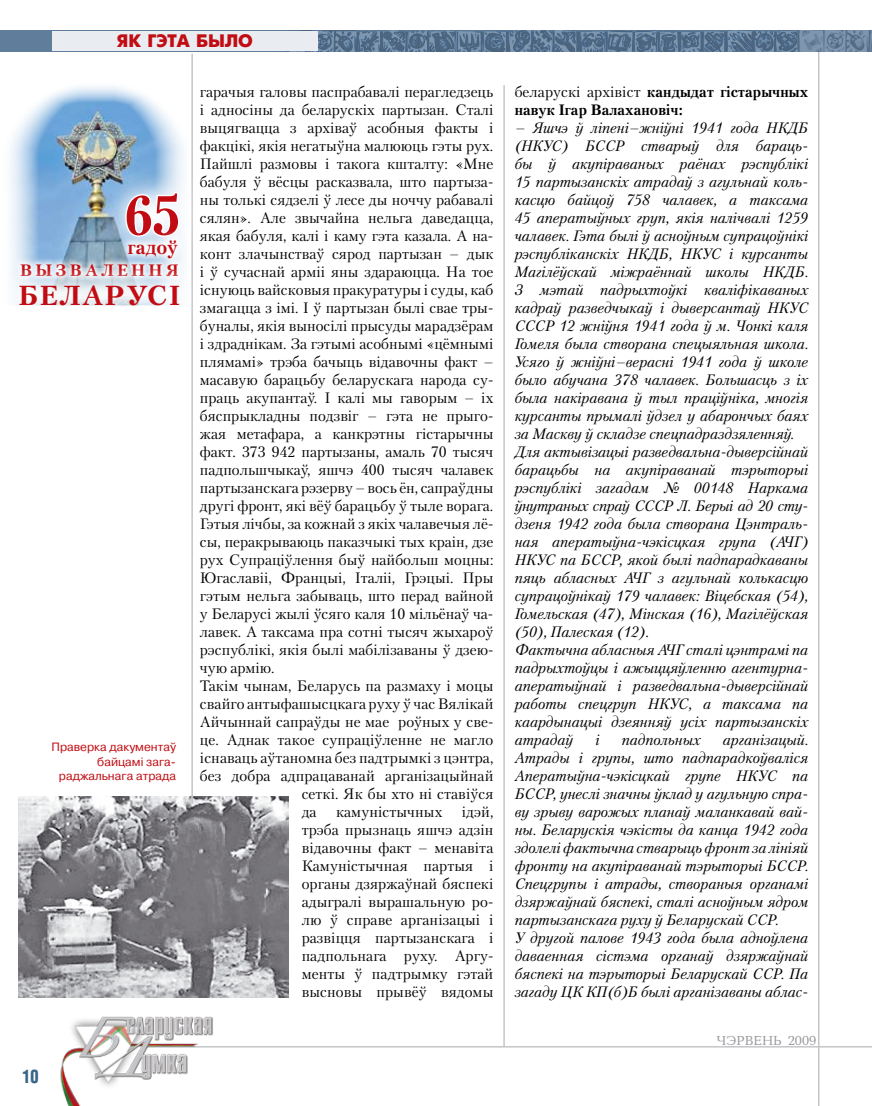
<style>
.page{position:relative;width:872px;height:1106px;background:#fff}
.page>*{position:absolute;margin:0;border:0;box-sizing:border-box;transform-origin:0 0}
.t1{font:700 54.9px "Petersburg C";color:#c10c13}
.t2{font:700 27.45px "Petersburg C";letter-spacing:.07em;color:#c10c13}
.t3{font:700 19.5px "Petersburg C";color:#c10c13}
.t4{font:18px "Futuris Extra C";color:#c10c13}
.t5{font:700 18px "AG Letterica Cond L";color:#386688;scale:.9 1}
.t6{font:700 16.5px "Petersburg C";letter-spacing:.21em;color:#c10c13}
.t7{font:italic 15px/18px "Petersburg C";color:#000}
.t8{font:15px/18px "Petersburg C";color:#000;text-align:justify}
.t9{font:700 15px/18px "Petersburg C";letter-spacing:.005em;color:#000}
.t10{font:13.5px "Baltica C";color:#97979b}
.t11{font:12px/14.4px "Pragmatica C";color:#c10c13;text-align:right}
.s1{font-weight:400}
</style>
<div class="page">
<hr style="left:818px;top:52px;width:1px;height:1054px;background:#c3c5c7">
<img style="left:285px;top:30px;width:587px;height:1px">
<hr style="left:503px;top:85px;width:2px;height:961px;background:#c3c5c7">
<svg style="left:0;top:31px;width:871px;height:21px;background:#5f7995"></svg>
<div style="left:52px;top:31px;width:266px;height:20px;background:#e9ecf1"></div>
<hr style="left:146px;top:1046px;width:726px;height:1px;background:#c3c5c7">
<img style="left:54px;top:997px;width:176px;height:109px">
<svg style="left:871px;top:31px;width:1px;height:21px"></svg>
<img style="left:18px;top:797px;width:271px;height:200px">
<hr style="left:191px;top:54px;width:2px;height:749px;background:#c3c5c7">
<img style="left:11px;top:81px;width:181px;height:181px">
<img style="left:95px;top:162px;width:98px;height:94px">
<svg style="left:124px;top:191px;width:57px;height:38px"></svg>
<svg style="left:12px;top:256px;width:105px;height:6px"></svg>
<svg style="left:117px;top:229px;width:76px;height:33px"></svg>
<svg style="left:11px;top:262px;width:181px;height:97px"></svg>
<p class="t4" style="left:117px;top:31px;width:138px">ЯК ГЭТА БЫЛО</p>
<p class="t8" style="left:200px;top:82px;width:295px">гарачыя галовы паспрабавалі перагледзець</p>
<p class="t8" style="left:200px;top:100px;width:295px">і адносіны да беларускіх партызан. Сталі</p>
<p class="t8" style="left:200px;top:118px;width:295px">выцягвацца з архіваў асобныя факты і</p>
<p class="t8" style="left:200px;top:136px;width:295px">факцікі, якія негатыўна малююць гэты рух.</p>
<p class="t8" style="left:200px;top:154px;width:295px">Пайшлі размовы і такога кшталту: «Мне</p>
<p class="t8" style="left:200px;top:172px;width:295px">бабуля ў вёсцы расказвала, што партыза-</p>
<p class="t8" style="left:200px;top:190px;width:295px">ны толькі сядзелі ў лесе ды ноччу рабавалі</p>
<p class="t8" style="left:200px;top:208px;width:295px">сялян». Але звычайна нельга даведацца,</p>
<p class="t8" style="left:200px;top:226px;width:295px">якая бабуля, калі і каму гэта казала. А на-</p>
<p class="t8" style="left:200px;top:244px;width:295px">конт злачынстваў сярод партызан – дык</p>
<p class="t8" style="left:200px;top:262px;width:295px">і ў сучаснай арміі яны здараюцца. На тое</p>
<p class="t8" style="left:200px;top:280px;width:295px">існуюць вайсковыя пракуратуры і суды, каб</p>
<p class="t8" style="left:200px;top:298px;width:295px">змагацца з імі. І ў партызан былі свае тры-</p>
<p class="t8" style="left:200px;top:316px;width:295px">буналы, якія выносілі прысуды марадзёрам</p>
<p class="t8" style="left:200px;top:334px;width:295px">і здраднікам. За гэтымі асобнымі «цёмнымі</p>
<p class="t8" style="left:200px;top:352px;width:295px">плямамі» трэба бачыць відавочны факт –</p>
<p class="t8" style="left:200px;top:370px;width:295px">масавую барацьбу беларускага народа су-</p>
<p class="t8" style="left:200px;top:388px;width:295px">праць акупантаў. І калі мы гаворым – іх</p>
<p class="t8" style="left:200px;top:406px;width:295px">бяспрыкладны подзвіг – гэта не прыго-</p>
<p class="t8" style="left:200px;top:424px;width:295px">жая метафара, а канкрэтны гістарычны</p>
<p class="t8" style="left:200px;top:442px;width:295px">факт. 373 942 партызаны, амаль 70 тысяч</p>
<p class="t8" style="left:200px;top:460px;width:295px">падпольшчыкаў, яшчэ 400 тысяч чалавек</p>
<p class="t8" style="left:200px;top:478px;width:295px">партызанскага рэзерву – вось ён, сапраўдны</p>
<p class="t8" style="left:200px;top:496px;width:295px">другі фронт, які вёў барацьбу ў тыле ворага.</p>
<p class="t8" style="left:200px;top:514px;width:295px">Гэтыя лічбы, за кожнай з якіх чалавечыя лё-</p>
<p class="t8" style="left:200px;top:532px;width:295px">сы, перакрываюць паказчыкі тых краін, дзе</p>
<p class="t8" style="left:200px;top:550px;width:295px">рух Супраціўлення быў найбольш моцны:</p>
<p class="t8" style="left:200px;top:568px;width:295px">Югаславіі, Францыі, Італіі, Грэцыі. Пры</p>
<p class="t8" style="left:200px;top:586px;width:295px">гэтым нельга забываць, што перад вайной</p>
<p class="t8" style="left:200px;top:604px;width:295px">у Беларусі жылі ўсяго каля 10 мільёнаў ча-</p>
<p class="t8" style="left:200px;top:622px;width:295px">лавек. А таксама пра сотні тысяч жыхароў</p>
<p class="t8" style="left:200px;top:640px;width:295px">рэспублікі, якія былі мабілізаваны ў дзею-</p>
<p class="t8" style="left:200px;top:658px;width:76px">чую армію.</p>
<p class="t8" style="left:200px;top:676px;width:295px">Такім чынам, Беларусь па размаху і моцы</p>
<p class="t8" style="left:200px;top:694px;width:295px">свайго антыфашысцкага руху ў час Вялікай</p>
<p class="t8" style="left:200px;top:712px;width:295px">Айчыннай сапраўды не мае роўных у све-</p>
<p class="t8" style="left:200px;top:730px;width:295px">це. Аднак такое супраціўленне не магло</p>
<p class="t8" style="left:200px;top:748px;width:295px">існаваць аўтаномна без падтрымкі з цэнтра,</p>
<p class="t8" style="left:200px;top:766px;width:295px">без добра адпрацаванай арганізацыйнай</p>
<p class="t8" style="left:302px;top:784px;width:193px">сеткі. Як бы хто ні ставіўся</p>
<p class="t8" style="left:302px;top:802px;width:16px">да</p>
<p class="t8" style="left:336px;top:802px;width:108px">камуністычных</p>
<h1 class="t1" style="left:124px;top:181px;width:58px">65</h1>
<p class="t6" style="left:20px;top:260px;width:160px">вызва лЕНн Я</p>
<h3 class="t3" style="left:128px;top:235px;width:52px">гадоў</h3>
<h2 class="t2" style="left:18px;top:278px;width:163px">БЕЛАРУСІ</h2>
<p class="t11" style="left:51px;top:740px;width:126px">Праверка дакументаў байцамі зага&shy;раджальнага атрада</p>
<p class="t8" style="left:302px;top:802px;width:193px;text-indent:160px">ідэй, трэба прызнаць яшчэ адзін відавочны факт – менавіта Камуністычная партыя і органы дзяржаўнай бяспекі адыгралі вырашальную ро&shy;лю ў справе арганізацыі і развіцця партызанскага і падпольнага руху. Аргу&shy;менты ў падтрымку гэтай высновы прывёў вядомы</p>
<p class="t5" style="left:23px;top:1065px;width:20px">10</p>
<p class="t9" style="left:514px;top:82px;width:295px"><span class="s1">беларускі архівіст</span> кандыдат гістарычных навук Ігар Валахановіч:</p>
<p class="t7" style="left:514px;top:118px;width:295px">– Яшчэ ў ліпені–жніўні 1941 года НКДБ (НКУС) БССР стварыў для бараць&shy;бы ў акупіраваных раёнах рэспублікі 15 партызанскіх атрадаў з агульнай коль&shy;касцю байцоў 758 чалавек, а таксама 45 аператыўных груп, якія налічвалі 1259 чалавек. Гэта былі ў асноўным супрацоўнікі рэспубліканскіх НКДБ, НКУС і курсанты Магілёўскай міжраённай школы НКДБ.<br>З мэтай падрыхтоўкі кваліфікаваных кадраў разведчыкаў і дыверсантаў НКУС СССР 12 жніўня 1941 года ў м. Чонкі каля Гомеля была створана спецыяльная школа.<br>Усяго ў жніўні–верасні 1941 года ў школе было абучана 378 чалавек. Большасць з іх была накіравана ў тыл праціўніка, многія курсанты прымалі ўдзел у абарончых баях за Маскву ў складзе спецпадраздзяленняў.<br>Для актывізацыі разведвальна-дыверсійнай барацьбы на акупіраванай тэрыторыі рэспублікі загадам № 00148 Наркама ўнутраных спраў СССР Л. Берыі ад 20 сту&shy;дзеня 1942 года была створана Цэнтраль&shy;ная аператыўна-чэкісцкая група (АЧГ)<br>НКУС па БССР, якой былі падпарадкаваны пяць абласных АЧГ з агульнай колькасцю супрацоўнікаў 179 чалавек: Віцебская (54), Гомельская (47), Мінская (16), Магілёўская (50), Палеская (12).<br>Фактычна абласныя АЧГ сталі цэнтрамі па падрыхтоўцы і ажыццяўленню агентурна&shy;аператыўнай і разведвальна-дыверсійнай работы спецгруп НКУС, а таксама па каардынацыі дзеянняў усіх партызанскіх атрадаў</p>
<p class="t7" style="left:595px;top:730px;width:6px">і</p>
<p class="t7" style="left:622px;top:730px;width:80px">падпольных</p>
<p class="t7" style="left:514px;top:730px;width:295px;text-indent:208px">арганізацый.<br>Атрады і групы, што падпарадкоўваліся Аператыўна-чэкісцкай групе НКУС па БССР, унеслі значны ўклад у агульную спра&shy;ву зрыву варожых планаў маланкавай вай&shy;ны. Беларускія чэкісты да канца 1942 года здолелі фактычна стварыць фронт за лініяй фронту на акупіраванай тэрыторыі БССР.<br>Спецгрупы і атрады, створаныя органамі дзяржаўнай бяспекі, сталі асноўным ядром партызанскага руху ў Беларускай ССР.<br>У другой палове 1943 года была адноўлена даваенная сістэма органаў дзяржаўнай бяспекі на тэрыторыі Беларускай ССР. Па загаду ЦК КП(б)Б былі арганізаваны аблас-</p>
<p class="t10" style="left:716px;top:1033px;width:101px">чэрвень 2009</p>
</div>
